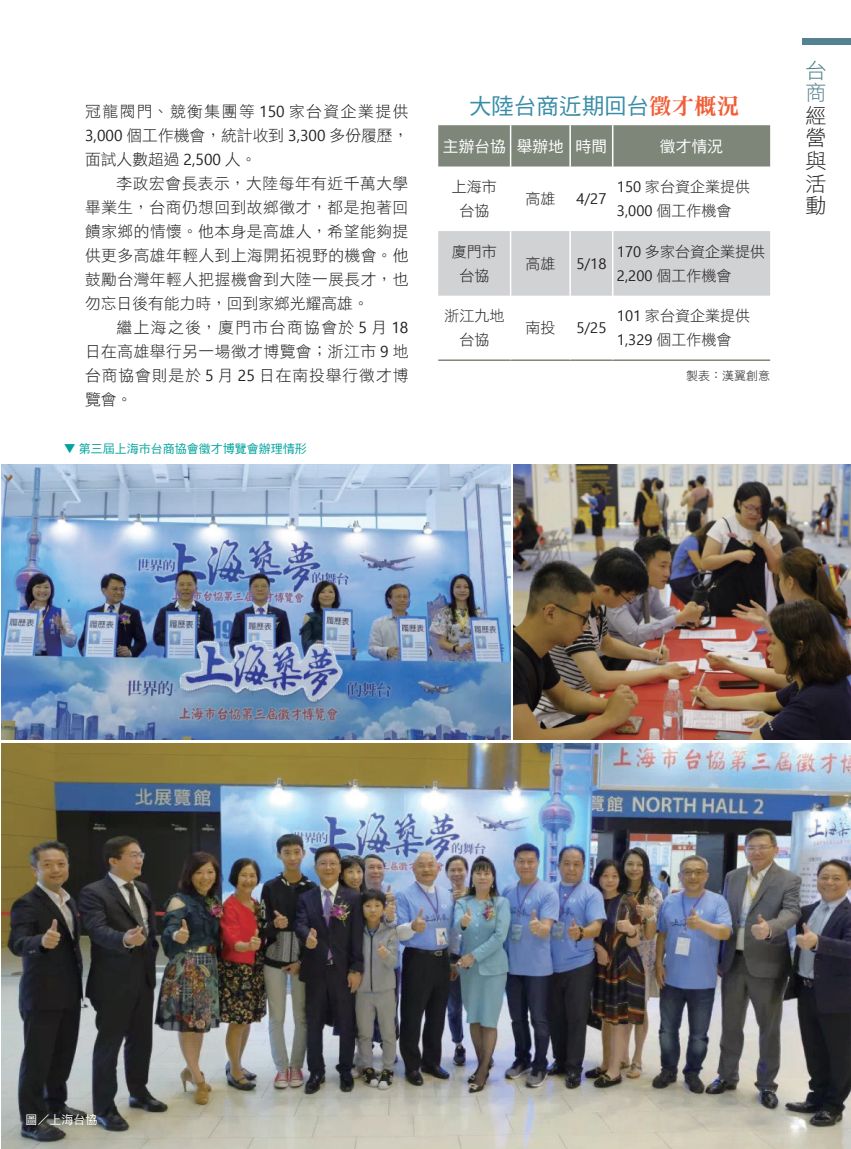
<style>
.page{position:relative;width:851px;height:1149px;background:#fff}
.page>*{position:absolute;margin:0;border:0;box-sizing:border-box;transform-origin:0 0}
.t1{font:22.5px "DF Hei Std W5";color:#388da7}
.t2{font:21px/22.6px "DF Hei Std W3";color:#231f20;text-align:justify}
.t3{font:21px/22.6px "DF Hei Std W3";color:#558290}
.內文-首空2字{font:15.75px/24px "DF Hei Std W3";letter-spacing:.03em;color:#231f20;text-align:justify}
.t4{font:15.75px "DF Hei Std W5";color:#fff}
.t5{font:15px/24px "DF Hei Std W3";color:#231f20;text-align:center}
.t6{font:15px "Ebrima";color:#231f20}
.圖說{font:12px "DF Hei Std W5";color:#00a39d}
.t7{font:12px "DF Hei Std W3";color:#231f20}
.圖說來源{font:12px "DF Hei Std W5";color:#fff}
.s1{font-family:"Ebrima"}
.s2{font-family:"DF Ming Std W9";color:#f15e37}
</style>
<div class="page">
<div style="left:801px;top:38px;width:49px;height:7px;background:#558290"></div>
<img style="left:1px;top:464px;width:509px;height:275px">
<img style="left:513px;top:464px;width:337px;height:275px">
<div style="left:438px;top:125px;width:332px;height:41px;background:#7d8678"></div>
<div style="left:438px;top:231px;width:332px;height:64px;background:#d1d2d4"></div>
<hr style="left:438px;top:359px;width:72px;height:2px;background:#7d8678">
<hr style="left:510px;top:359px;width:60px;height:2px;background:#7d8678">
<hr style="left:570px;top:359px;width:42px;height:2px;background:#7d8678">
<hr style="left:612px;top:359px;width:158px;height:2px;background:#7d8678">
<hr style="left:509px;top:125px;width:2px;height:41px;background:#fff">
<hr style="left:569px;top:125px;width:2px;height:41px;background:#fff">
<hr style="left:612px;top:125px;width:1px;height:41px;background:#fff">
<hr style="left:509px;top:231px;width:2px;height:64px;background:#fff">
<hr style="left:569px;top:231px;width:2px;height:64px;background:#fff">
<hr style="left:612px;top:231px;width:1px;height:64px;background:#fff">
<img style="left:1px;top:743px;width:849px;height:405px">
<p class="內文-首空2字" style="left:85px;top:99px;width:325px">冠龍閥門、競衡集團等 <span class="s1">150</span> 家台資企業提供<span class="s1">3,000</span> 個工作機會，統計收到 <span class="s1">3,300</span> 多份履歷，面試人數超過 <span class="s1">2,500</span> 人。</p>
<p class="內文-首空2字" style="left:85px;top:171px;width:325px;text-indent:31px">李政宏會長表示，大陸每年有近千萬大學畢業生，台商仍想回到故鄉徵才，都是抱著回饋家鄉的情懷。他本身是高雄人，希望能夠提供更多高雄年輕人到上海開拓視野的機會。他鼓勵台灣年輕人把握機會到大陸一展長才，也勿忘日後有能力時，回到家鄉光耀高雄。</p>
<p class="內文-首空2字" style="left:85px;top:315px;width:325px;text-indent:31px">繼上海之後，廈門市台商協會於 <span class="s1">5</span> 月 <span class="s1">18</span>日在高雄舉行另一場徵才博覽會；浙江市 <span class="s1">9</span> 地台商協會則是於 <span class="s1">5</span> 月 <span class="s1">25</span> 日在南投舉行徵才博覽會。</p>
<p class="圖說" style="left:64px;top:442px;width:244px">▼ 第三屆上海市台商協會徵才博覽會辦理情形</p>
<p class="t1" style="left:469px;top:93px;width:271px">大陸台商近期回台<span class="s2">徵才概況</span></p>
<p class="t4" style="left:443px;top:137px;width:166px">主辦台協 舉辦地 時間</p>
<p class="t4" style="left:659px;top:137px;width:64px">徵才情況</p>
<p class="t5" style="left:452px;top:174px;width:46px">上海市台協</p>
<p class="t5" style="left:617px;top:174px;width:135px;text-align:left"><span class="s1">150</span> 家台資企業提供<br><span class="s1">3,000</span> 個工作機會</p>
<p class="t5" style="left:525px;top:186px;width:31px">高雄</p>
<p class="t6" style="left:576px;top:188px;width:32px">4/27</p>
<p class="t5" style="left:452px;top:239px;width:46px">廈門市台協</p>
<p class="t5" style="left:444px;top:303px;width:61px">浙江九地台協</p>
<p class="t5" style="left:525px;top:251px;width:31px">高雄</p>
<p class="t6" style="left:576px;top:253px;width:32px">5/18</p>
<p class="t5" style="left:525px;top:315px;width:31px">南投</p>
<p class="t6" style="left:576px;top:317px;width:32px">5/25</p>
<p class="t5" style="left:617px;top:239px;width:150px;text-align:left"><span class="s1">170</span> 多家台資企業提供<br><span class="s1">2,200</span> 個工作機會</p>
<p class="t5" style="left:617px;top:303px;width:135px;text-align:left"><span class="s1">101</span> 家台資企業提供<br><span class="s1">1,329</span> 個工作機會</p>
<p class="t7" style="left:686px;top:369px;width:85px">製表：漢翼創意</p>
<h2 class="t3" style="left:805px;top:58px;width:22px">台商</h2>
<h2 class="t2" style="left:805px;top:104px;width:22px">經營與活動</h2>
<p class="圖說來源" style="left:26px;top:1112px;width:74px">圖／上海台協</p>
</div>
